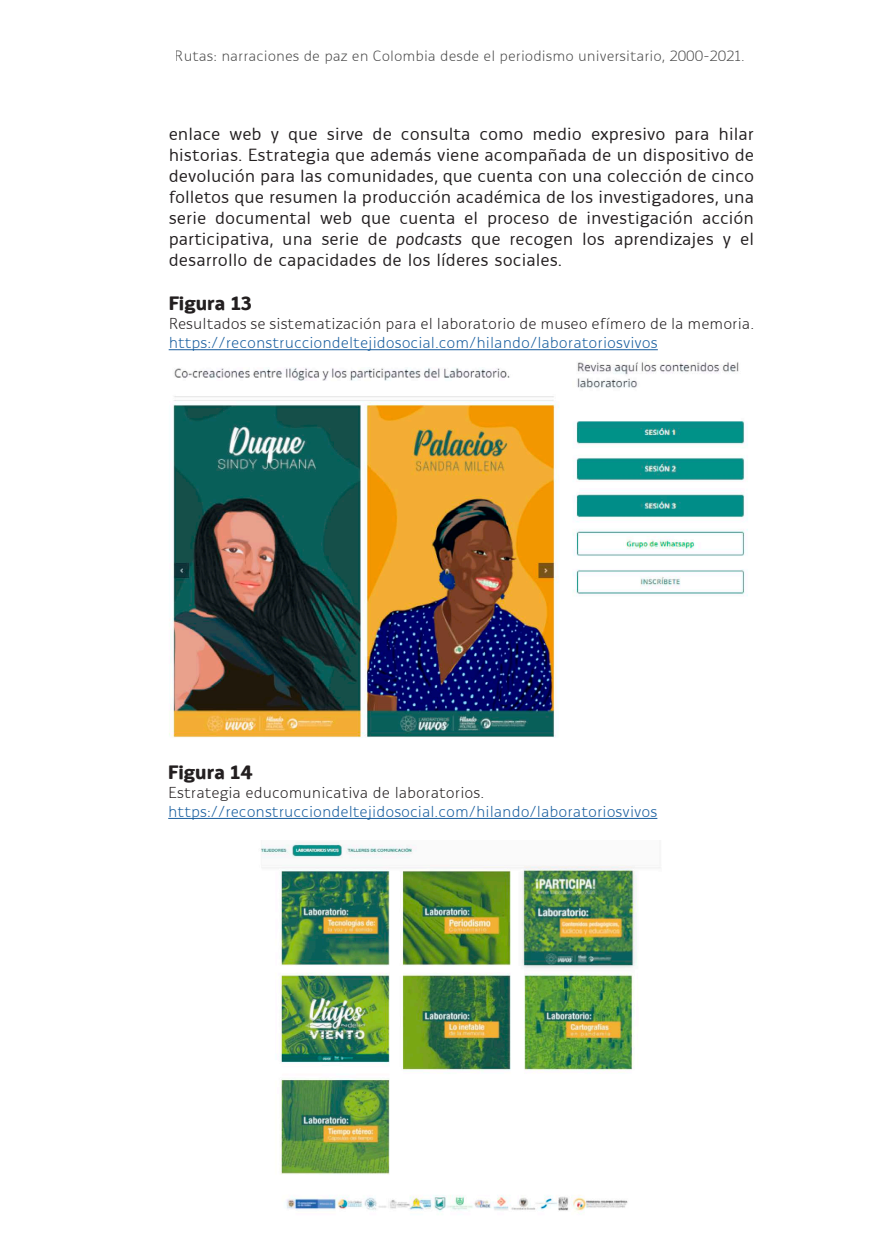
<style>
.page{position:relative;width:893px;height:1246px;background:#fff}
.page>*{position:absolute;margin:0;border:0;box-sizing:border-box;transform-origin:0 0}
.subtítulo{font:700 19.25px "Ovink W00";color:#231f20}
.párrafo_general{font:17.5px/21px "Ovink W00";color:#231f20;text-align:justify}
.nombre_y_correo{font:300 15.75px/18.9px "Ovink W00";color:#231f20}
.nombre_y_correo-2{font:300 15.75px "Ovink W00";color:#175d9e}
.t1{font:300 14.88px "Ovink W00";color:#000}
.s1{font-style:italic}
.s2{color:#175d9e}
</style>
<div class="page">
<hr style="left:169px;top:349px;width:489px;height:1px;background:#175d9e">
<img style="left:169px;top:362px;width:579px;height:376px">
<hr style="left:168px;top:817px;width:489px;height:1px;background:#175d9e">
<img style="left:261px;top:844px;width:400px;height:369px">
<p class="t1" style="left:175px;top:47px;width:571px">Rutas: narraciones de paz en Colombia desde el periodismo universitario, 2000-2021.</p>
<p class="párrafo_general" style="left:169px;top:124px;width:587px">enlace web y que sirve de consulta como medio expresivo para hilar historias. Estrategia que además viene acompañada de un dispositivo de devolución para las comunidades, que cuenta con una colección de cinco folletos que resumen la producción académica de los investigadores, una serie documental web que cuenta el proceso de investigación acción participativa, una serie de <span class="s1">podcasts</span> que recogen los aprendizajes y el desarrollo de capacidades de los líderes sociales.</p>
<p class="subtítulo" style="left:169px;top:292px;width:84px">Figura 13</p>
<p class="nombre_y_correo" style="left:169px;top:315px;width:587px">Resultados se sistematización para el laboratorio de museo efímero de la memoria. <span class="s2">https://reconstrucciondeltejidosocial.com/hilando/laboratoriosvivos</span></p>
<p class="subtítulo" style="left:168px;top:760px;width:86px">Figura 14</p>
<p class="nombre_y_correo" style="left:168px;top:783px;width:317px">Estrategia educomunicativa de laboratorios.</p>
<p class="nombre_y_correo-2" style="left:168px;top:802px;width:491px">https://reconstrucciondeltejidosocial.com/hilando/laboratoriosvivos</p>
</div>
